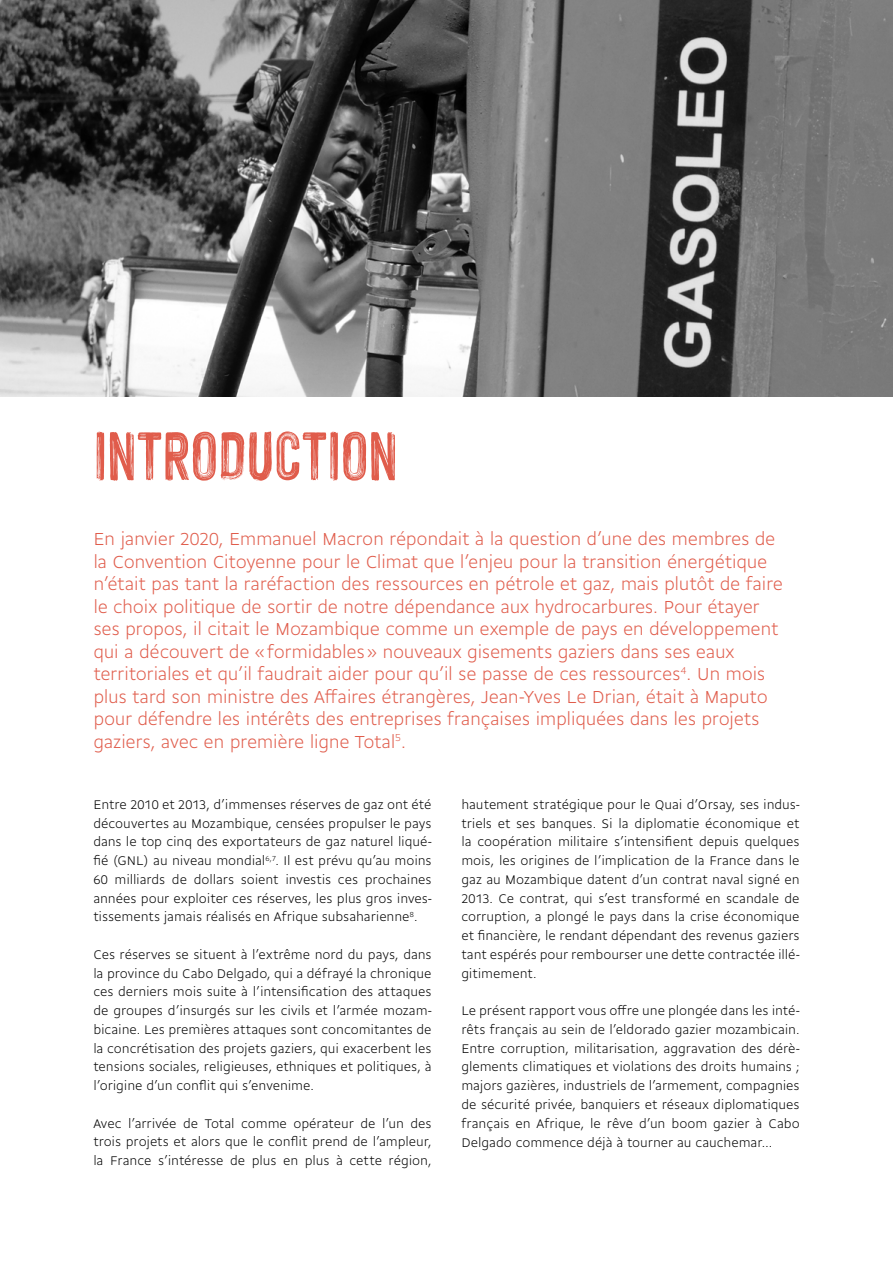
<style>
.page{position:relative;width:893px;height:1263px;background:#fff}
.page>*{position:absolute;margin:0;border:0;box-sizing:border-box;transform-origin:0 0}
.t1{font:75px "Hackney Vector";letter-spacing:-.01em;color:#e05c4b}
.t2{font:300 18.75px/22.5px "Gemeli";letter-spacing:-.02em;color:#e05c4b}
.t3{font:300 13.5px/18.8px "Gemeli";letter-spacing:-.005em;color:#000;text-align:justify}
</style>
<div class="page">
<img style="left:0;top:0;width:893px;height:396px">
<h1 class="t1" style="left:93px;top:415px;width:306px">INTRODUCTION</h1>
<p class="t2" style="left:93px;top:526px;width:691px">En janvier 2020, Emmanuel Macron répondait à la question d’une des membres de la Convention Citoyenne pour le Climat que l’enjeu pour la transition énergétique n’était pas tant la raréfaction des ressources en pétrole et gaz, mais plutôt de faire le choix politique de sortir de notre dépendance aux hydrocarbures. Pour étayer ses propos, il citait le Mozambique comme un exemple de pays en développement qui a découvert de « formidables » nouveaux gisements gaziers dans ses eaux territoriales et qu’il faudrait aider pour qu’il se passe de ces ressources<sup>4</sup>. Un mois plus tard son ministre des Affaires étrangères, Jean-Yves Le Drian, était à Maputo pour défendre les intérêts des entreprises françaises impliquées dans les projets gaziers, avec en première ligne Total<sup>5</sup>.</p>
<p class="t3" style="left:93px;top:794px;width:340px">Entre 2010 et 2013, d’immenses réserves de gaz ont été découvertes au Mozambique, censées propulser le pays dans le top cinq des exportateurs de gaz naturel liqué&shy;fié (GNL) au niveau mondial<sup>6,7</sup>. Il est prévu qu’au moins 60 milliards de dollars soient investis ces prochaines années pour exploiter ces réserves, les plus gros inves&shy;tissements jamais réalisés en Afrique subsaharienne<sup>8</sup>.</p>
<p class="t3" style="left:93px;top:944px;width:340px">Ces réserves se situent à l’extrême nord du pays, dans la province du Cabo Delgado, qui a défrayé la chronique ces derniers mois suite à l’intensification des attaques de groupes d’insurgés sur les civils et l’armée mozam&shy;bicaine. Les premières attaques sont concomitantes de la concrétisation des projets gaziers, qui exacerbent les tensions sociales, religieuses, ethniques et politiques, à l’origine d’un conflit qui s’envenime.</p>
<p class="t3" style="left:93px;top:1113px;width:340px">Avec l’arrivée de Total comme opérateur de l’un des trois projets et alors que le conflit prend de l’ampleur, la France s’intéresse de plus en plus à cette région,</p>
<p class="t3" style="left:461px;top:794px;width:340px">hautement stratégique pour le Quai d’Orsay, ses indus&shy;triels et ses banques. Si la diplomatie économique et la coopération militaire s’intensifient depuis quelques mois, les origines de l’implication de la France dans le gaz au Mozambique datent d’un contrat naval signé en 2013. Ce contrat, qui s’est transformé en scandale de corruption, a plongé le pays dans la crise économique et financière, le rendant dépendant des revenus gaziers tant espérés pour rembourser une dette contractée illé&shy;gitimement.</p>
<p class="t3" style="left:461px;top:1000px;width:340px">Le présent rapport vous offre une plongée dans les inté&shy;rêts français au sein de l’eldorado gazier mozambicain.<br>Entre corruption, militarisation, aggravation des dérè&shy;glements climatiques et violations des droits humains ; majors gazières, industriels de l’armement, compagnies de sécurité privée, banquiers et réseaux diplomatiques français en Afrique, le rêve d’un boom gazier à Cabo Delgado commence déjà à tourner au cauchemar…</p>
</div>
